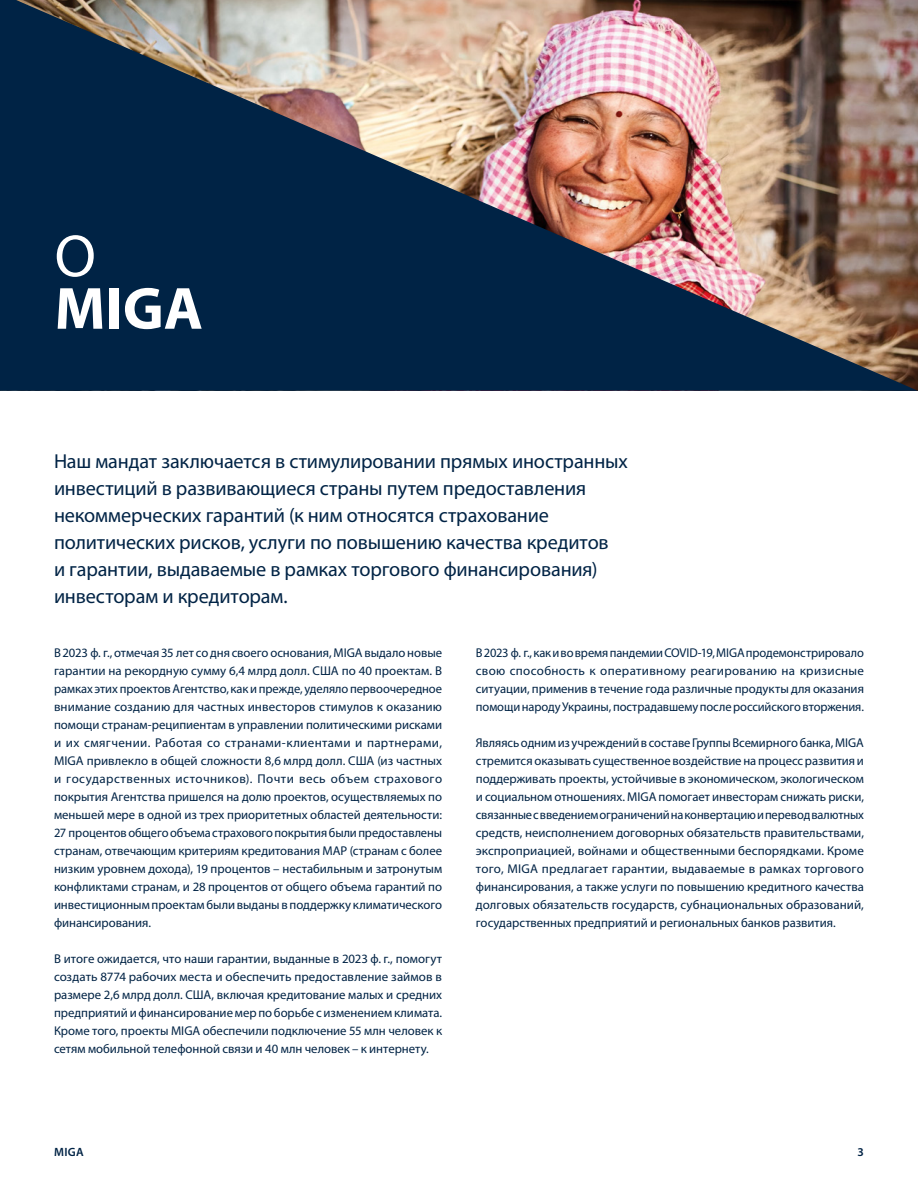
<style>
.page{position:relative;width:918px;height:1188px;background:#fff}
.page>*{position:absolute;margin:0;border:0;box-sizing:border-box;transform-origin:0 0}
.Headline{font:700 60px/52.5px "Myriad Pro";color:#fff}
.INTRO{font:20.25px/27px "Myriad Pro";letter-spacing:-.005em;color:#002345}
.Body_copy_-_Justified{font:12.75px/18px "Myriad Pro";letter-spacing:-.005em;color:#002345;text-align:justify}
.Body_copy_-_Justified-2{font:600 12px "Myriad Pro";color:#002345}
.s1{font-weight:400}
</style>
<div class="page">
<img style="left:0;top:0;width:918px;height:391px">
<p class="Headline" style="left:55px;top:228px;width:150px"><span class="s1">O<br></span>MIGA</p>
<p class="INTRO" style="left:54px;top:447px;width:575px">Наш мандат заключается в стимулировании прямых иностранных инвестиций в развивающиеся страны путем предоставления некоммерческих гарантий (к ним относятся страхование политических рисков, услуги по повышению качества кредитов<br>и гарантии, выдаваемые в рамках торгового финансирования) инвесторам и кредиторам.</p>
<p class="Body_copy_-_Justified" style="left:54px;top:644px;width:390px">В 2023 ф. г., отмечая 35 лет со дня своего основания, MIGA выдало новые гарантии на рекордную сумму 6,4 млрд долл. США по 40 проектам. В рамках этих проектов Агентство, как и прежде, уделяло первоочередное внимание созданию для частных инвесторов стимулов к оказанию помощи странам‑реципиентам в управлении политическими рисками и их смягчении. Работая со странами‑клиентами и партнерами, MIGA привлекло в общей сложности 8,6 млрд долл. США (из частных и государственных источников). Почти весь объем страхового покрытия Агентства пришелся на долю проектов, осуществляемых по меньшей мере в одной из трех приоритетных областей деятельности:<br>27 процентов общего объема страхового покрытия были предоставлены странам, отвечающим критериям кредитования МАР (странам с более низким уровнем дохода), 19 процентов – нестабильным и затронутым конфликтами странам, и 28 процентов от общего объема гарантий по инвестиционным проектам были выданы в поддержку климатического финансирования.</p>
<p class="Body_copy_-_Justified" style="left:54px;top:950px;width:390px">В итоге ожидается, что наши гарантии, выданные в 2023 ф. г., помогут создать 8774 рабочих места и обеспечить предоставление займов в размере 2,6 млрд долл. США, включая кредитование малых и средних предприятий и финансирование мер по борьбе с изменением климата.<br>Кроме того, проекты MIGA обеспечили подключение 55 млн человек к сетям мобильной телефонной связи и 40 млн человек – к интернету.</p>
<p class="Body_copy_-_Justified" style="left:476px;top:644px;width:390px">В 2023 ф. г., как и во время пандемии COVID‑19, MIGA продемонстрировало свою способность к оперативному реагированию на кризисные ситуации, применив в течение года различные продукты для оказания помощи народу Украины, пострадавшему после российского вторжения.</p>
<p class="Body_copy_-_Justified" style="left:476px;top:734px;width:390px">Являясь одним из учреждений в составе Группы Всемирного банка, MIGA стремится оказывать существенное воздействие на процесс развития и поддерживать проекты, устойчивые в экономическом, экологическом и социальном отношениях. MIGA помогает инвесторам снижать риски, связанные с введением ограничений на конвертацию и перевод валютных средств, неисполнением договорных обязательств правительствами, экспроприацией, войнами и общественными беспорядками. Кроме того, MIGA предлагает гарантии, выдаваемые в рамках торгового финансирования, а также услуги по повышению кредитного качества долговых обязательств государств, субнациональных образований, государственных предприятий и региональных банков развития.</p>
<p class="Body_copy_-_Justified-2" style="left:54px;top:1144px;width:31px">MIGA</p>
<p class="Body_copy_-_Justified-2" style="left:858px;top:1144px;width:8px">3</p>
</div>
